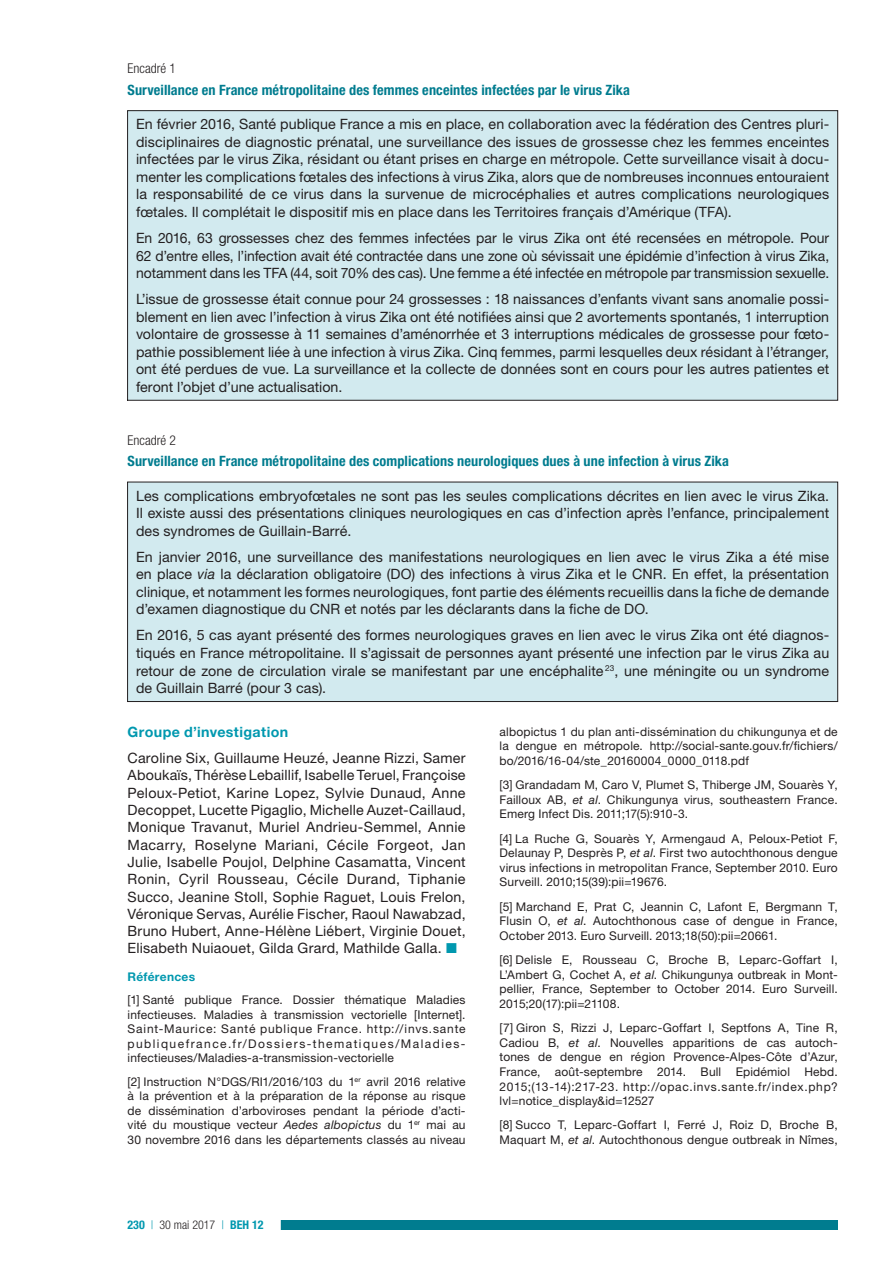
<style>
.page{position:relative;width:893px;height:1263px;background:#fff}
.page>*{position:absolute;margin:0;border:0;box-sizing:border-box;transform-origin:0 0}
.t1{font:14.25px/17.5px "Helvetica Neue LT Std";letter-spacing:.005em;color:#231f20;text-align:justify}
.t2{font:700 condensed 14.25px "Helvetica Neue LT Std";letter-spacing:.01em;color:#007c8f}
.t3{font:700 14.25px "Helvetica Neue LT Std";letter-spacing:.025em;color:#0098af}
.t4{font:300 condensed 13.5px "Helvetica Neue LT Std";color:#231f20}
.t5{font:12px/14.5px "Helvetica Neue LT Std";letter-spacing:.015em;color:#231f20;text-align:justify}
.t6{font:300 condensed 12px "Helvetica Neue LT Std";color:#231f20}
.t7{font:700 12px "Helvetica Neue LT Std";letter-spacing:.02em;color:#0098af}
.s1{font-style:italic}
.s2{color:#0098af}
.s3{font-weight:700;color:#0098af}
</style>
<div class="page">
<div style="left:242px;top:1221px;width:596px;height:9px;background:#007c8f"></div>
<div style="left:110px;top:1219px;width:171px;height:12px;background:#fff"></div>
<div style="left:127px;top:481px;width:711px;height:221px;background:#d2eaef"></div>
<div style="left:127px;top:110px;width:711px;height:291px;background:#d2eaef"></div>
<p class="t4" style="left:128px;top:61px;width:50px">Encadré 1</p>
<p class="t2" style="left:128px;top:81px;width:504px">Surveillance en France métropolitaine des femmes enceintes infectées par le virus Zika</p>
<p class="t1" style="left:136px;top:115px;width:695px">En février 2016, Santé publique France a mis en place, en collaboration avec la fédération des Centres pluri&shy;disciplinaires de diagnostic prénatal, une surveillance des issues de grossesse chez les femmes enceintes infectées par le virus Zika, résidant ou étant prises en charge en métropole. Cette surveillance visait à docu&shy;menter les complications fœtales des infections à virus Zika, alors que de nombreuses inconnues entouraient la responsabilité de ce virus dans la survenue de microcéphalies et autres complications neurologiques fœtales. Il complétait le dispositif mis en place dans les Territoires français d’Amérique (TFA).</p>
<p class="t1" style="left:136px;top:229px;width:695px">En 2016, 63 grossesses chez des femmes infectées par le virus Zika ont été recensées en métropole. Pour 62 d’entre elles, l’infection avait été contractée dans une zone où sévissait une épidémie d’infection à virus Zika, notamment dans les TFA (44, soit 70% des cas). Une femme a été infectée en métropole par transmission sexuelle.</p>
<p class="t1" style="left:136px;top:290px;width:695px">L’issue de grossesse était connue pour 24 grossesses : 18 naissances d’enfants vivant sans anomalie possi&shy;blement en lien avec l’infection à virus Zika ont été notifiées ainsi que 2 avortements spontanés, 1 interruption volontaire de grossesse à 11 semaines d’aménorrhée et 3 interruptions médicales de grossesse pour fœto&shy;pathie possiblement liée à une infection à virus Zika. Cinq femmes, parmi lesquelles deux résidant à l’étranger, ont été perdues de vue. La surveillance et la collecte de données sont en cours pour les autres patientes et feront l’objet d’une actualisation.</p>
<p class="t4" style="left:128px;top:432px;width:50px">Encadré 2</p>
<p class="t2" style="left:128px;top:452px;width:603px">Surveillance en France métropolitaine des complications neurologiques dues à une infection à virus Zika</p>
<p class="t1" style="left:136px;top:487px;width:695px">Les complications embryofœtales ne sont pas les seules complications décrites en lien avec le virus Zika.<br>Il existe aussi des présentations cliniques neurologiques en cas d’infection après l’enfance, principalement des syndromes de Guillain-Barré.</p>
<p class="t1" style="left:136px;top:548px;width:695px">En janvier 2016, une surveillance des manifestations neurologiques en lien avec le virus Zika a été mise en place <span class="s1">via</span> la déclaration obligatoire (DO) des infections à virus Zika et le CNR. En effet, la présentation clinique, et notamment les formes neurologiques, font partie des éléments recueillis dans la fiche de demande d’examen diagnostique du CNR et notés par les déclarants dans la fiche de DO.</p>
<p class="t1" style="left:136px;top:626px;width:695px">En 2016, 5 cas ayant présenté des formes neurologiques graves en lien avec le virus Zika ont été diagnos&shy;tiqués en France métropolitaine. Il s’agissait de personnes ayant présenté une infection par le virus Zika au retour de zone de circulation virale se manifestant par une encéphalite <sup>23</sup>, une méningite ou un syndrome de Guillain Barré (pour 3 cas).</p>
<p class="t3" style="left:128px;top:723px;width:162px">Groupe d’investigation</p>
<p class="t1" style="left:128px;top:749px;width:340px">Caroline Six, Guillaume Heuzé, Jeanne Rizzi, Samer Aboukaïs, Thérèse Lebaillif, Isabelle Teruel, Françoise Peloux-Petiot, Karine Lopez, Sylvie Dunaud, Anne Decoppet, Lucette Pigaglio, Michelle Auzet-Caillaud, Monique Travanut, Muriel Andrieu-Semmel, Annie Macarry, Roselyne Mariani, Cécile Forgeot, Jan Julie, Isabelle Poujol, Delphine Casamatta, Vincent Ronin, Cyril Rousseau, Cécile Durand, Tiphanie Succo, Jeanine Stoll, Sophie Raguet, Louis Frelon, Véronique Servas, Aurélie Fischer, Raoul Nawabzad, Bruno Hubert, Anne-Hélène Liébert, Virginie Douet, Elisabeth Nuiaouet, Gilda Grard, Mathilde Galla. <span class="s2">■</span></p>
<p class="t7" style="left:128px;top:969px;width:69px">Références</p>
<p class="t5" style="left:128px;top:992px;width:340px">[1] Santé publique France. Dossier thématique Maladies infectieuses. Maladies à transmission vectorielle [Internet].<br>Saint-Maurice: Santé publique France. http://invs.sante publiquefrance.fr/Dossiers-thematiques/Maladies&shy;infectieuses/Maladies-a-transmission-vectorielle</p>
<p class="t5" style="left:128px;top:1074px;width:340px">[2] Instruction N°DGS/RI1/2016/103 du 1<sup>er</sup> avril 2016 relative à la prévention et à la préparation de la réponse au risque de dissémination d’arboviroses pendant la période d’acti&shy;vité du moustique vecteur <span class="s1">Aedes albopictus</span> du 1<sup>er</sup> mai au 30 novembre 2016 dans les départements classés au niveau</p>
<p class="t6" style="left:128px;top:1218px;width:137px"><span class="s3">230</span> <span class="s2">|</span> 30 mai 2017 <span class="s2">|</span> <span class="s3">BEH 12</span></p>
<p class="t5" style="left:500px;top:724px;width:340px">albopictus 1 du plan anti-dissémination du chikungunya et de la dengue en métropole. http://social-sante.gouv.fr/fichiers/ bo/2016/16-04/ste_20160004_0000_0118.pdf</p>
<p class="t5" style="left:500px;top:777px;width:340px">[3] Grandadam M, Caro V, Plumet S, Thiberge JM, Souarès Y, Failloux AB, <span class="s1">et al</span>. Chikungunya virus, southeastern France.<br>Emerg Infect Dis. 2011;17(5):910-3.</p>
<p class="t5" style="left:500px;top:831px;width:340px">[4] La Ruche G, Souarès Y, Armengaud A, Peloux-Petiot F, Delaunay P, Desprès P, <span class="s1">et al</span>. First two autochthonous dengue virus infections in metropolitan France, September 2010. Euro Surveill. 2010;15(39):pii=19676.</p>
<p class="t5" style="left:500px;top:899px;width:340px">[5] Marchand E, Prat C, Jeannin C, Lafont E, Bergmann T, Flusin O, <span class="s1">et al</span>. Autochthonous case of dengue in France, October 2013. Euro Surveill. 2013;18(50):pii=20661.</p>
<p class="t5" style="left:500px;top:952px;width:340px">[6] Delisle E, Rousseau C, Broche B, Leparc-Goffart I, L’Ambert G, Cochet A, <span class="s1">et al</span>. Chikungunya outbreak in Mont&shy;pellier, France, September to October 2014. Euro Surveill.<br>2015;20(17):pii=21108.</p>
<p class="t5" style="left:500px;top:1020px;width:340px">[7] Giron S, Rizzi J, Leparc-Goffart I, Septfons A, Tine R, Cadiou B, <span class="s1">et al</span>. Nouvelles apparitions de cas autoch&shy;tones de dengue en région Provence-Alpes-Côte d’Azur, France, août-septembre 2014. Bull Epidémiol Hebd.<br>2015;(13‑14):217‑23. http://opac.invs.sante.fr/index.php? lvl=notice_display&amp;id=12527</p>
<p class="t5" style="left:500px;top:1118px;width:340px">[8] Succo T, Leparc-Goffart I, Ferré J, Roiz D, Broche B,<br>Maquart M, <span class="s1">et al</span>. Autochthonous dengue outbreak in Nîmes,</p>
</div>
